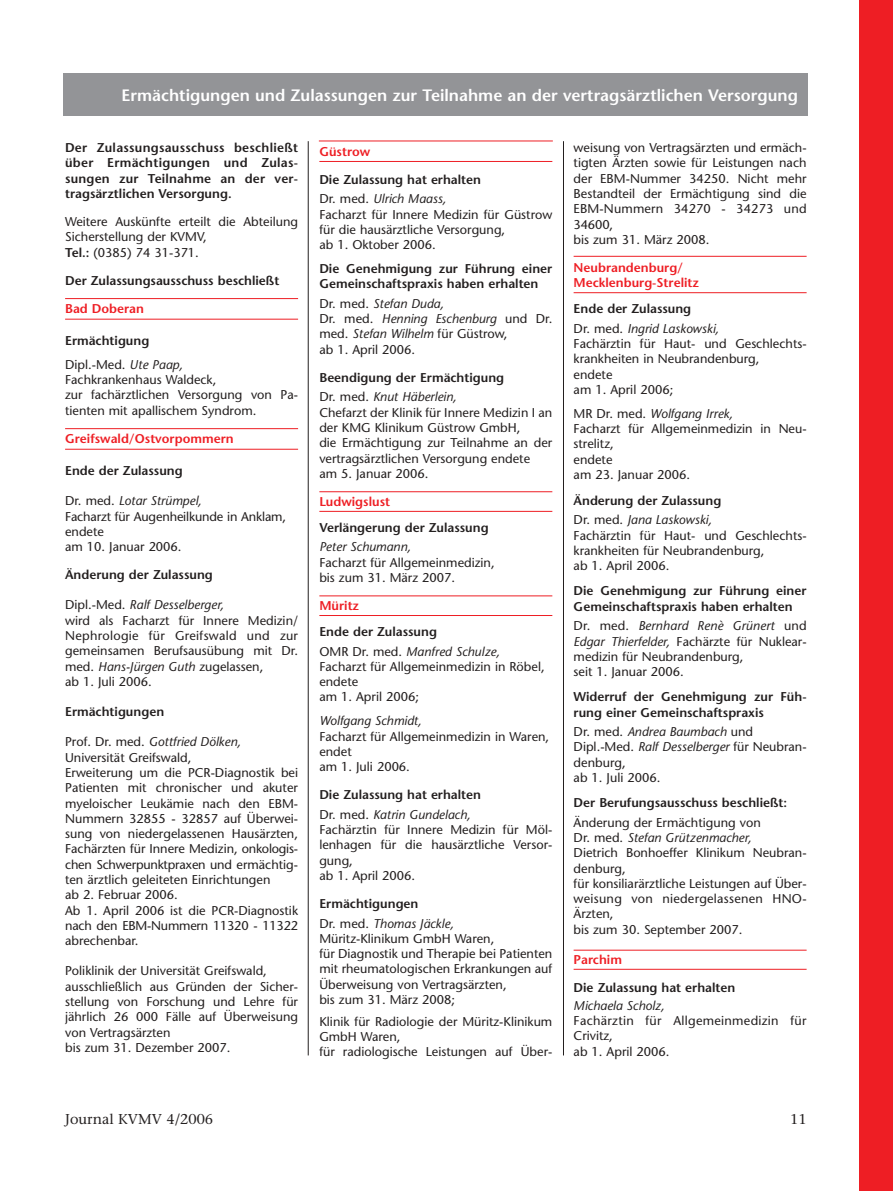
<style>
.page{position:relative;width:893px;height:1191px;background:#fff}
.page>*{position:absolute;margin:0;border:0;box-sizing:border-box;transform-origin:0 0}
.t1{font:600 16.5px "Stone Sans";color:#fff}
.t2{font:14.25px "Stone Serif";color:#231f1f}
.t3{font:12.75px/15.3px "Stone Sans";color:#231f1f}
.t4{font:600 12.75px/19.5px "Stone Sans";color:#231f1f}
.t5{font:600 12.75px/15.3px "Stone Sans";color:#ee1e24}
.t6{font:12.75px/15.3px "Stone Sans";letter-spacing:.025em;color:#231f1f}
.t7{font:italic 12.75px "Stone Sans";color:#231f1f}
.s1{font-weight:600}
.s2{font-weight:400}
.s3{font-weight:400;font-style:italic}
.s4{font-style:italic}
</style>
<div class="page">
<hr style="left:308px;top:141px;width:1px;height:914px;background:#231f1f">
<hr style="left:563px;top:141px;width:1px;height:914px;background:#231f1f">
<div style="left:64px;top:73px;width:744px;height:43px;background:#939497"></div>
<hr style="left:65px;top:298px;width:233px;height:1px;background:#ee1e24">
<hr style="left:65px;top:319px;width:233px;height:1px;background:#ee1e24">
<hr style="left:65px;top:428px;width:233px;height:1px;background:#ee1e24">
<hr style="left:65px;top:449px;width:233px;height:1px;background:#ee1e24">
<hr style="left:319px;top:161px;width:233px;height:1px;background:#ee1e24">
<hr style="left:319px;top:491px;width:233px;height:1px;background:#ee1e24">
<hr style="left:319px;top:511px;width:233px;height:1px;background:#ee1e24">
<hr style="left:319px;top:596px;width:233px;height:1px;background:#ee1e24">
<hr style="left:319px;top:615px;width:233px;height:1px;background:#ee1e24">
<hr style="left:573px;top:256px;width:233px;height:1px;background:#ee1e24">
<hr style="left:573px;top:292px;width:233px;height:1px;background:#ee1e24">
<hr style="left:573px;top:950px;width:233px;height:1px;background:#ee1e24">
<hr style="left:573px;top:969px;width:233px;height:1px;background:#ee1e24">
<div style="left:859px;top:0;width:33px;height:1191px;background:#ee1e24"></div>
<hr style="left:319px;top:141px;width:234px;height:1px;background:#ee1e24">
<p class="t1" style="left:122px;top:89px;width:678px">Ermächtigungen und Zulassungen zur Teilnahme an der vertragsärztlichen Versorgung</p>
<p class="t4" style="left:65px;top:141px;width:234px;line-height:15.3px;text-align:justify">Der Zulassungsausschuss beschließt über Ermächtigungen und Zulas&shy;sungen zur Teilnahme an der ver&shy;tragsärztlichen Versorgung.</p>
<p class="t3" style="left:65px;top:215px;width:234px">Weitere Auskünfte erteilt die Abteilung<br>Sicherstellung der KVMV,<br><span class="s1">Tel.:</span> (0385) 74 31-371.</p>
<p class="t4" style="left:65px;top:272px;width:216px">Der Zulassungsausschuss beschließt</p>
<p class="t5" style="left:65px;top:302px;width:80px">Bad Doberan</p>
<p class="t4" style="left:65px;top:330px;width:119px;line-height:23.9px">Ermächtigung<br><span class="s2">Dipl.-Med.</span> <span class="s3">Ute Paap,</span></p>
<p class="t3" style="left:65px;top:373px;width:234px">Fachkrankenhaus Waldeck,<br>zur fachärztlichen Versorgung von Pa&shy;tienten mit apallischem Syndrom.</p>
<p class="t5" style="left:65px;top:432px;width:170px">Greifswald/Ostvorpommern</p>
<p class="t4" style="left:65px;top:462px;width:119px">Ende der Zulassung</p>
<p class="t3" style="left:65px;top:495px;width:222px">Dr. med. <span class="s4">Lotar Strümpel,<br></span>Facharzt für Augenheilkunde in Anklam, endete<br>am 10. Januar 2006.</p>
<p class="t4" style="left:65px;top:566px;width:149px">Änderung der Zulassung</p>
<p class="t3" style="left:65px;top:599px;width:234px">Dipl.-Med. <span class="s4">Ralf Desselberger,<br></span>wird als Facharzt für Innere Medizin/<br>Nephrologie für Greifswald und zur gemeinsamen Berufsausübung mit Dr. med. <span class="s4">Hans-Jürgen Guth</span> zugelassen,<br>ab 1. Juli 2006.</p>
<p class="t4" style="left:65px;top:703px;width:101px">Ermächtigungen</p>
<p class="t3" style="left:65px;top:736px;width:234px">Prof. Dr. med. <span class="s4">Gottfried Dölken, </span>Universität Greifswald,<br>Erweiterung um die PCR-Diagnostik bei Patienten mit chronischer und akuter myeloischer Leukämie nach den EBM-Nummern 32855 - 32857 auf Überwei&shy;sung von niedergelassenen Hausärzten, Fachärzten für Innere Medizin, onkologis&shy;chen Schwerpunktpraxen und ermächtig&shy;ten ärztlich geleiteten Einrichtungen<br>ab 2. Februar 2006.<br>Ab 1. April 2006 ist die PCR-Diagnostik nach den EBM-Nummern 11320 - 11322 abrechenbar.</p>
<p class="t3" style="left:65px;top:965px;width:234px">Poliklinik der Universität Greifswald, ausschließlich aus Gründen der Sicher&shy;stellung von Forschung und Lehre für jährlich 26 000 Fälle auf Überweisung von Vertragsärzten<br>bis zum 31. Dezember 2007.</p>
<p class="t3" style="left:573px;top:141px;width:234px">weisung von Vertragsärzten und ermäch&shy;tigten Ärzten sowie für Leistungen nach der EBM-Nummer 34250. Nicht mehr<br>Bestandteil der Ermächtigung sind die<br>EBM-Nummern 34270 - 34273 und<br>34600,<br>bis zum 31. März 2008.</p>
<p class="t5" style="left:573px;top:261px;width:127px">Neubrandenburg/<br>Mecklenburg-Strelitz</p>
<p class="t4" style="left:573px;top:300px;width:147px">Ende der Zulassung<br><span class="s2">Dr. med.</span> <span class="s3">Ingrid Laskowski,</span></p>
<p class="t3" style="left:573px;top:337px;width:234px">Fachärztin für Haut- und Geschlechts&shy;krankheiten in Neubrandenburg,<br>endete<br>am 1. April 2006;</p>
<p class="t3" style="left:573px;top:407px;width:234px">MR Dr. med. <span class="s4">Wolfgang Irrek,<br></span>Facharzt für Allgemeinmedizin in Neu&shy;strelitz,<br>endete<br>am 23. Januar 2006.</p>
<p class="t4" style="left:573px;top:492px;width:149px">Änderung der Zulassung<br><span class="s2">Dr. med.</span> <span class="s3">Jana Laskowski,</span></p>
<p class="t3" style="left:573px;top:529px;width:234px">Fachärztin für Haut- und Geschlechts&shy;krankheiten für Neubrandenburg,<br>ab 1. April 2006.</p>
<p class="t4" style="left:573px;top:585px;width:234px;line-height:15.3px">Die Genehmigung zur Führung einer<br>Gemeinschaftspraxis haben erhalten</p>
<p class="t3" style="left:573px;top:620px;width:234px">Dr. med. <span class="s4">Bernhard Renè Grünert</span> und<br><span class="s4">Edgar Thierfelder,</span> Fachärzte für Nuklear&shy;medizin für Neubrandenburg,<br>seit 1. Januar 2006.</p>
<p class="t4" style="left:573px;top:690px;width:234px;line-height:15.3px">Widerruf der Genehmigung zur Füh&shy;rung einer Gemeinschaftspraxis</p>
<p class="t3" style="left:573px;top:725px;width:234px">Dr. med. <span class="s4">Andrea Baumbach</span> und<br>Dipl.-Med. <span class="s4">Ralf Desselberger</span> für Neubran&shy;denburg,<br>ab 1. Juli 2006.</p>
<p class="t4" style="left:573px;top:794px;width:215px">Der Berufungsausschuss beschließt:</p>
<p class="t3" style="left:573px;top:816px;width:234px">Änderung der Ermächtigung von<br>Dr. med. <span class="s4">Stefan Grützenmacher,<br></span>Dietrich Bonhoeffer Klinikum Neubran&shy;denburg,<br>für konsiliarärztliche Leistungen auf Über&shy;weisung von niedergelassenen HNO-<br>Ärzten,<br>bis zum 30. September 2007.</p>
<p class="t5" style="left:573px;top:953px;width:50px">Parchim</p>
<p class="t4" style="left:573px;top:979px;width:163px">Die Zulassung hat erhalten</p>
<p class="t7" style="left:573px;top:1000px;width:92px">Michaela Scholz,</p>
<p class="t6" style="left:573px;top:1014px;width:234px">Fachärztin für Allgemeinmedizin für<br>Crivitz,<br>ab 1. April 2006.</p>
<p class="t5" style="left:319px;top:145px;width:52px">Güstrow</p>
<p class="t4" style="left:319px;top:171px;width:163px">Die Zulassung hat erhalten<br><span class="s2">Dr. med.</span> <span class="s3">Ulrich Maass,</span></p>
<p class="t3" style="left:319px;top:208px;width:234px">Facharzt für Innere Medizin für Güstrow für die hausärztliche Versorgung,<br>ab 1. Oktober 2006.</p>
<p class="t4" style="left:319px;top:262px;width:234px;line-height:15.3px">Die Genehmigung zur Führung einer<br>Gemeinschaftspraxis haben erhalten</p>
<p class="t3" style="left:319px;top:297px;width:234px">Dr. med. <span class="s4">Stefan Duda,<br></span>Dr. med. <span class="s4">Henning Eschenburg</span> und Dr. med. <span class="s4">Stefan Wilhelm</span> für Güstrow,<br>ab 1. April 2006.</p>
<p class="t4" style="left:319px;top:369px;width:186px">Beendigung der Ermächtigung<br><span class="s2">Dr. med.</span> <span class="s3">Knut Häberlein,</span></p>
<p class="t3" style="left:319px;top:406px;width:234px">Chefarzt der Klinik für Innere Medizin I an der KMG Klinikum Güstrow GmbH,<br>die Ermächtigung zur Teilnahme an der vertragsärztlichen Versorgung endete<br>am 5. Januar 2006.</p>
<p class="t5" style="left:319px;top:495px;width:72px">Ludwigslust</p>
<p class="t4" style="left:319px;top:519px;width:171px">Verlängerung der Zulassung</p>
<p class="t7" style="left:319px;top:542px;width:93px">Peter Schumann,</p>
<p class="t3" style="left:319px;top:556px;width:177px">Facharzt für Allgemeinmedizin, bis zum 31. März 2007.</p>
<p class="t5" style="left:319px;top:599px;width:41px">Müritz</p>
<p class="t4" style="left:319px;top:623px;width:182px">Ende der Zulassung<br><span class="s2">OMR Dr. med.</span> <span class="s3">Manfred Schulze,</span></p>
<p class="t3" style="left:319px;top:660px;width:227px">Facharzt für Allgemeinmedizin in Röbel, endete<br>am 1. April 2006;</p>
<p class="t7" style="left:319px;top:716px;width:104px">Wolfgang Schmidt,</p>
<p class="t3" style="left:319px;top:730px;width:231px">Facharzt für Allgemeinmedizin in Waren, endet<br>am 1. Juli 2006.</p>
<p class="t4" style="left:319px;top:786px;width:163px">Die Zulassung hat erhalten<br><span class="s2">Dr. med.</span> <span class="s3">Katrin Gundelach,</span></p>
<p class="t3" style="left:319px;top:823px;width:234px">Fachärztin für Innere Medizin für Möl&shy;lenhagen für die hausärztliche Versor&shy;gung,<br>ab 1. April 2006.</p>
<p class="t4" style="left:319px;top:895px;width:136px">Ermächtigungen<br><span class="s2">Dr. med.</span> <span class="s3">Thomas Jäckle,</span></p>
<p class="t3" style="left:319px;top:932px;width:234px">Müritz-Klinikum GmbH Waren,<br>für Diagnostik und Therapie bei Patienten mit rheumatologischen Erkrankungen auf Überweisung von Vertragsärzten,<br>bis zum 31. März 2008;</p>
<p class="t3" style="left:319px;top:1015px;width:234px">Klinik für Radiologie der Müritz-Klinikum<br>GmbH Waren,<br>für radiologische Leistungen auf Über-</p>
<p class="t2" style="left:65px;top:1114px;width:149px">Journal KVMV 4/2006</p>
<p class="t2" style="left:790px;top:1114px;width:18px">11</p>
</div>
